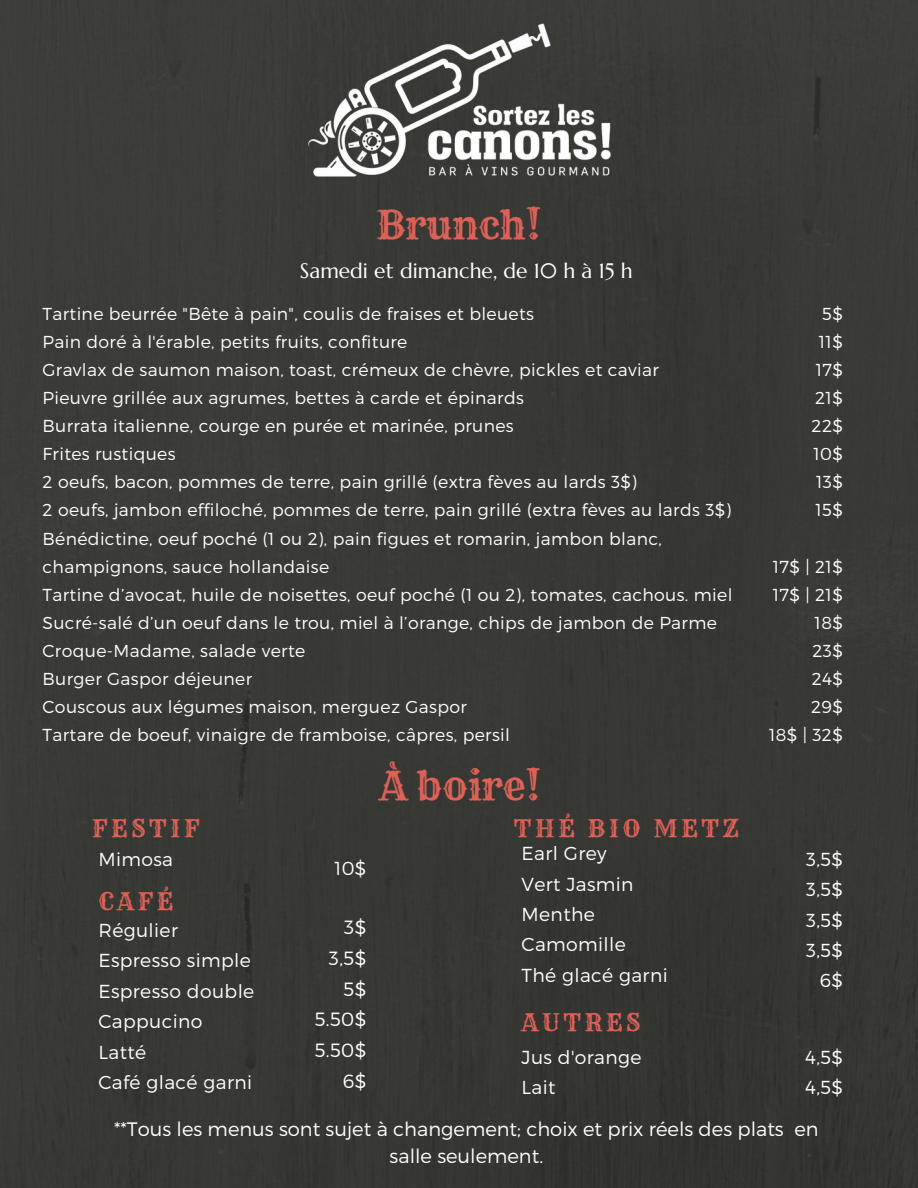
<style>
.page{position:relative;width:918px;height:1188px;background:#383835}
.page>*{position:absolute;margin:0;border:0;box-sizing:border-box;transform-origin:0 0}
.t1{font:39.3px "Rye";letter-spacing:-.01em;color:#dc6157}
.t2{font:23.85px "Rye";letter-spacing:.14em;color:#dc6157}
.t3{font:21px "Marcellus";color:#fff}
.t4{font:300 19.5px/27px "Montserrat";color:#fff;text-align:center}
.t5{font:300 19.2px/30.9px "Montserrat";color:#fff;text-align:right}
.t6{font:300 18.75px/30.3px "Montserrat";letter-spacing:.02em;color:#fff}
.t7{font:300 17.25px/28.2px "Montserrat";letter-spacing:.02em;color:#fff;text-align:right}
</style>
<div class="page">
<img style="left:304px;top:18px;width:311px;height:165px">
<h1 class="t1" style="left:376px;top:200px;width:167px">Brunch!</h1>
<p class="t3" style="left:300px;top:258px;width:334px">Samedi et dimanche, de 10 h à 15 h</p>
<p class="t7" style="left:43px;top:299px;width:691px;text-align:left">Tartine beurrée "Bête à pain", coulis de fraises et bleuets<br>Pain doré à l'érable, petits fruits, confiture<br>Gravlax de saumon maison, toast, crémeux de chèvre, pickles et caviar<br>Pieuvre grillée aux agrumes, bettes à carde et épinards<br>Burrata italienne, courge en purée et marinée, prunes<br>Frites rustiques<br>2 oeufs, bacon, pommes de terre, pain grillé (extra fèves au lards 3$)<br>2 oeufs, jambon effiloché, pommes de terre, pain grillé (extra fèves au lards 3$)<br>Bénédictine, oeuf poché (1 ou 2), pain figues et romarin, jambon blanc, champignons, sauce hollandaise<br>Tartine d’avocat, huile de noisettes, oeuf poché (1 ou 2), tomates, cachous. miel Sucré-salé d’un oeuf dans le trou, miel à l’orange, chips de jambon de Parme Croque-Madame, salade verte<br>Burger Gaspor déjeuner<br>Couscous aux légumes maison, merguez Gaspor<br>Tartare de boeuf, vinaigre de framboise, câpres, persil</p>
<h1 class="t1" style="left:379px;top:761px;width:164px">À boire!</h1>
<p class="t7" style="left:812px;top:299px;width:33px">5$<br>11$<br>17$<br>21$<br>22$<br>10$<br>13$<br>15$</p>
<p class="t7" style="left:769px;top:552px;width:75px">17$ | 21$<br>17$ | 21$<br>18$<br>23$<br>24$<br>29$<br>18$ | 32$</p>
<h2 class="t2" style="left:92px;top:813px;width:109px">FESTIF</h2>
<p class="t6" style="left:98px;top:844px;width:76px">Mimosa</p>
<p class="t6" style="left:334px;top:852px;width:34px">10$</p>
<h2 class="t2" style="left:98px;top:886px;width:77px">CAFÉ</h2>
<p class="t6" style="left:98px;top:915px;width:157px">Régulier<br>Espresso simple<br>Espresso double<br>Cappucino<br>Latté<br>Café glacé garni</p>
<p class="t5" style="left:315px;top:911px;width:53px">3$<br>3,5$<br>5$<br>5.50$<br>5.50$<br>6$</p>
<h2 class="t2" style="left:514px;top:813px;width:227px">THÉ BIO METZ</h2>
<p class="t6" style="left:522px;top:838px;width:148px">Earl Grey<br>Vert Jasmin<br>Menthe<br>Camomille<br>Thé glacé garni</p>
<p class="t6" style="left:806px;top:844px;width:38px;text-align:right">3,5$<br>3,5$<br>3,5$<br>3,5$<br>6$</p>
<h2 class="t2" style="left:522px;top:1007px;width:121px">AUTRES</h2>
<p class="t6" style="left:522px;top:1042px;width:121px">Jus d'orange<br>Lait</p>
<p class="t6" style="left:805px;top:1042px;width:39px">4,5$<br>4,5$</p>
<p class="t4" style="left:114px;top:1115px;width:706px">**Tous les menus sont sujet à changement; choix et prix réels des plats en salle seulement.</p>
</div>
